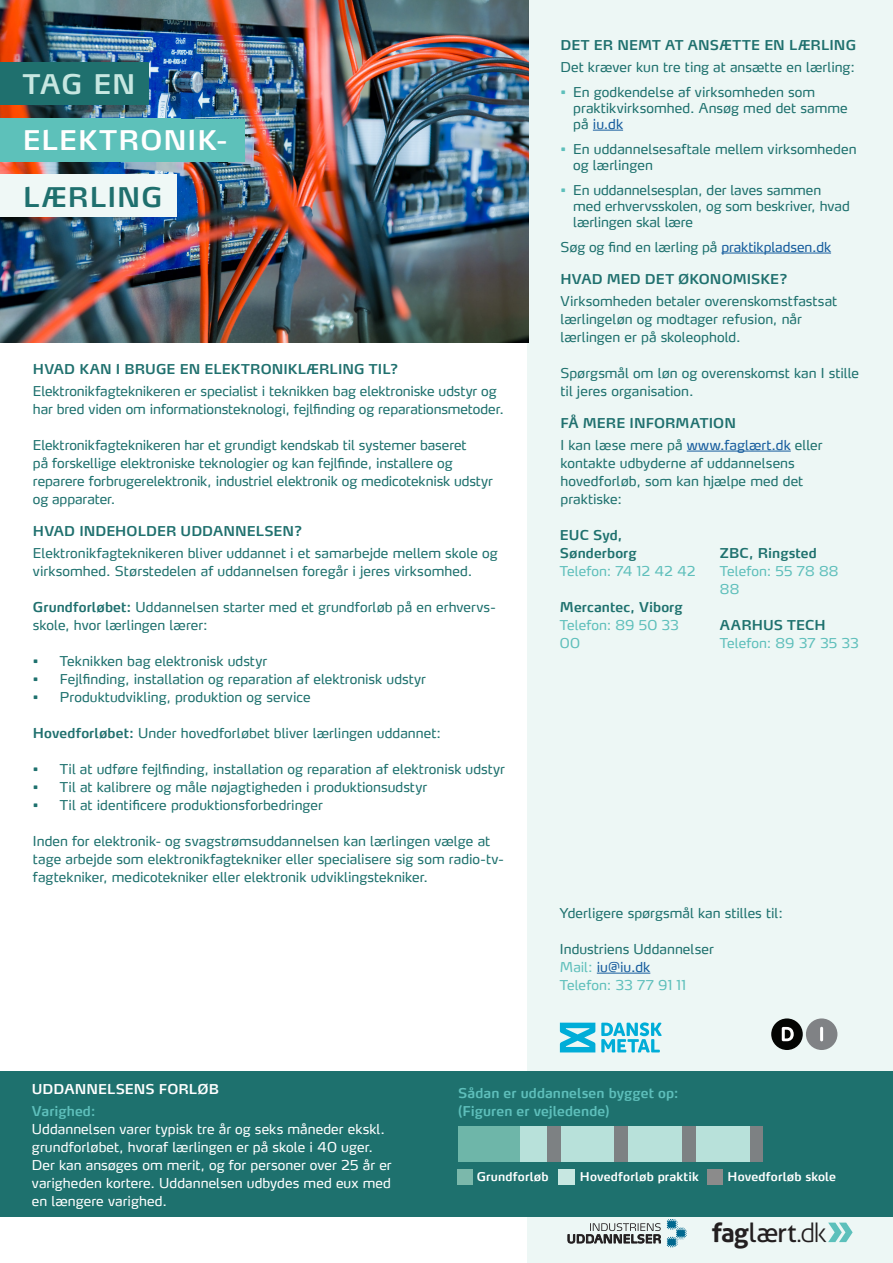
<style>
.page{position:relative;width:893px;height:1263px;background:#fff}
.page>*{position:absolute;margin:0;border:0;box-sizing:border-box;transform-origin:0 0}
.OVERSKRIFT{font:600 27px "Max LF";letter-spacing:.04em;color:#fff}
.OVERSKRIFT-2{font:600 27px "Max LF";letter-spacing:.04em;color:#1f706e}
.OVERSKRIFT-3{font:600 27px "Max LF";color:#c7e7e1}
.t1{font:26.4px "Aller";color:#231f20}
.BRØDTEKST{font:13.5px/18px "Max LF";letter-spacing:.005em;color:#1e716e}
.Under_Mellemrubrik{font:13.5px/18px "Max LF";letter-spacing:.005em;color:#fff}
.MELLEMRUBRIK{font:600 13.5px "Max LF";letter-spacing:.005em;color:#1f706e}
.BRØDTEKST-2{font:13.5px/18px "Max LF";letter-spacing:.005em;color:#5ebfbb}
.BRØDTEKST-3{font:600 13.5px/18px "Max LF";letter-spacing:.005em;color:#1e716e}
.Under_Mellemrubrik-2{font:600 13.5px "Max LF";letter-spacing:.005em;color:#5ebfbb}
.MELLEMRUBRIK-2{font:600 13.5px "Max LF";letter-spacing:.005em;color:#fff}
.t2{font:600 12px "Max LF";letter-spacing:.015em;color:#fff}
.s1{font-weight:600;color:#1f706e}
.s2{color:#5ebfbb}
.s3{color:#175d9e}
.s4{font-weight:600;color:#5ebfbb}
.s5{font-weight:700}
.s6{font-weight:300}
</style>
<div class="page">
<div style="left:527px;top:0;width:366px;height:1263px;background:#edf7f5"></div>
<div style="left:0;top:1071px;width:893px;height:146px;background:#1e716e"></div>
<hr style="left:593px;top:130px;width:30px;height:1px;background:#175d9e">
<hr style="left:721px;top:253px;width:110px;height:1px;background:#175d9e">
<hr style="left:687px;top:451px;width:104px;height:1px;background:#175d9e">
<img style="left:0;top:0;width:529px;height:342px">
<svg style="left:828px;top:1222px;width:25px;height:20px"></svg>
<div style="left:0;top:175px;width:176px;height:42px;background:#eff8f6"></div>
<svg style="left:567px;top:1223px;width:94px;height:21px"></svg>
<svg style="left:667px;top:1219px;width:20px;height:28px"></svg>
<div style="left:558px;top:1169px;width:17px;height:15px;background:#c7e7e1"></div>
<div style="left:707px;top:1169px;width:16px;height:16px;background:#8b8b8b"></div>
<div style="left:457px;top:1170px;width:16px;height:15px;background:#7bb8ab"></div>
<div style="left:519px;top:1126px;width:28px;height:35px;background:#b8e1da"></div>
<div style="left:547px;top:1126px;width:14px;height:35px;background:#7d8183"></div>
<div style="left:561px;top:1126px;width:54px;height:35px;background:#b8e1da"></div>
<div style="left:615px;top:1126px;width:14px;height:35px;background:#7d8183"></div>
<div style="left:749px;top:1126px;width:14px;height:35px;background:#7d8183"></div>
<div style="left:458px;top:1126px;width:61px;height:35px;background:#6eb6a9"></div>
<div style="left:629px;top:1126px;width:53px;height:35px;background:#b8e1da"></div>
<div style="left:682px;top:1126px;width:14px;height:35px;background:#7d8183"></div>
<div style="left:696px;top:1126px;width:53px;height:35px;background:#b8e1da"></div>
<div style="left:771px;top:1018px;width:32px;height:32px;background:#040503;border-radius:50%"></div>
<div style="left:806px;top:1018px;width:31px;height:32px;background:#808285;border-radius:50%"></div>
<hr style="left:820px;top:1027px;width:3px;height:14px;background:#fff;border-radius:2px">
<svg style="left:782px;top:1027px;width:12px;height:14px"></svg>
<hr style="left:597px;top:973px;width:53px;height:1px;background:#175d9e">
<div style="left:0;top:63px;width:149px;height:42px;background:#1f706e"></div>
<div style="left:0;top:119px;width:244px;height:43px;background:#5dc1ba"></div>
<svg style="left:601px;top:1022px;width:61px;height:30px"></svg>
<svg style="left:560px;top:1023px;width:35px;height:29px"></svg>
<p class="OVERSKRIFT-3" style="left:23px;top:68px;width:114px">TAG EN</p>
<p class="OVERSKRIFT" style="left:23px;top:123px;width:206px">ELEKTRONIK-</p>
<p class="OVERSKRIFT" style="left:23px;top:123px;width:140px">PHARMA</p>
<p class="OVERSKRIFT-2" style="left:23px;top:180px;width:141px">LÆRLING</p>
<p class="MELLEMRUBRIK" style="left:33px;top:360px;width:367px">HVAD KAN I BRUGE EN ELEKTRONIKLÆRLING TIL?</p>
<p class="BRØDTEKST" style="left:33px;top:382px;width:473px">Elektronikfagteknikeren er specialist i teknikken bag elektroniske udstyr og har bred viden om informationsteknologi, fejlfinding og reparationsmetoder.</p>
<p class="BRØDTEKST" style="left:33px;top:436px;width:461px">Elektronikfagteknikeren har et grundigt kendskab til systemer baseret<br>på forskellige elektroniske teknologier og kan fejlfinde, installere og reparere forbrugerelektronik, industriel elektronik og medicoteknisk udstyr og apparater.</p>
<p class="MELLEMRUBRIK" style="left:33px;top:522px;width:271px">HVAD INDEHOLDER UDDANNELSEN?</p>
<p class="BRØDTEKST" style="left:33px;top:544px;width:466px">Elektronikfagteknikeren bliver uddannet i et samarbejde mellem skole og virksomhed. Størstedelen af uddannelsen foregår i jeres virksomhed.</p>
<p class="BRØDTEKST" style="left:33px;top:598px;width:464px"><span class="s1">Grundforløbet:</span> Uddannelsen starter med et grundforløb på en erhvervs&shy;skole, hvor lærlingen lærer:</p>
<p class="BRØDTEKST" style="left:33px;top:652px;width:236px">• Teknikken bag elektronisk udstyr</p>
<p class="BRØDTEKST" style="left:33px;top:670px;width:394px">• Fejlfinding, installation og reparation af elektronisk udstyr</p>
<p class="BRØDTEKST" style="left:33px;top:688px;width:279px">• Produktudvikling, produktion og service</p>
<p class="BRØDTEKST" style="left:33px;top:724px;width:409px"><span class="s1">Hovedforløbet:</span> Under hovedforløbet bliver lærlingen uddannet:</p>
<p class="BRØDTEKST" style="left:33px;top:760px;width:473px">• Til at udføre fejlfinding, installation og reparation af elektronisk udstyr</p>
<p class="BRØDTEKST" style="left:33px;top:778px;width:396px">• Til at kalibrere og måle nøjagtigheden i produktionsudstyr</p>
<p class="BRØDTEKST" style="left:33px;top:796px;width:291px">• Til at identificere produktionsforbedringer</p>
<p class="BRØDTEKST" style="left:33px;top:832px;width:472px">Inden for elektronik- og svagstrømsuddannelsen kan lærlingen vælge at tage arbejde som elektronikfagtekniker eller specialisere sig som radio-tv&shy;fagtekniker, medicotekniker eller elektronik udviklingstekniker.</p>
<p class="MELLEMRUBRIK" style="left:560px;top:36px;width:297px">DET ER NEMT AT ANSÆTTE EN LÆRLING</p>
<p class="BRØDTEKST" style="left:560px;top:58px;width:296px">Det kræver kun tre ting at ansætte en lærling:</p>
<p class="BRØDTEKST" style="left:573px;top:83px;width:276px;line-height:16.2px;text-indent:-13px"><span class="s2">•</span> En godkendelse af virksomheden som praktikvirksomhed. Ansøg med det samme på <span class="s3">iu.dk</span></p>
<p class="BRØDTEKST" style="left:573px;top:140px;width:285px;line-height:16.2px;text-indent:-13px"><span class="s2">•</span> En uddannelsesaftale mellem virksomheden og lærlingen</p>
<p class="BRØDTEKST" style="left:573px;top:181px;width:278px;line-height:16.2px;text-indent:-13px"><span class="s2">•</span> En uddannelsesplan, der laves sammen med erhvervsskolen, og som beskriver, hvad lærlingen skal lære</p>
<p class="BRØDTEKST" style="left:560px;top:238px;width:272px">Søg og find en lærling på <span class="s3">praktikpladsen.dk</span></p>
<p class="MELLEMRUBRIK" style="left:560px;top:270px;width:229px">HVAD MED DET ØKONOMISKE?</p>
<p class="BRØDTEKST" style="left:560px;top:292px;width:278px">Virksomheden betaler overenskomstfastsat lærlingeløn og modtager refusion, når lærlingen er på skoleophold.</p>
<p class="BRØDTEKST" style="left:560px;top:364px;width:300px">Spørgsmål om løn og overenskomst kan I stille til jeres organisation.</p>
<p class="MELLEMRUBRIK" style="left:560px;top:414px;width:177px">FÅ MERE INFORMATION</p>
<p class="BRØDTEKST" style="left:560px;top:436px;width:264px">I kan læse mere på <span class="s3">www.faglært.dk</span> eller kontakte udbyderne af uddannelsens hovedforløb, som kan hjælpe med det praktiske:</p>
<p class="BRØDTEKST-3" style="left:560px;top:526px;width:78px">EUC Syd,<br>Sønderborg</p>
<p class="BRØDTEKST-2" style="left:560px;top:562px;width:137px">Telefon: 74 12 42 42</p>
<p class="BRØDTEKST-3" style="left:560px;top:598px;width:124px">Mercantec, Viborg</p>
<p class="BRØDTEKST-2" style="left:560px;top:616px;width:121px">Telefon: 89 50 33<br>00</p>
<p class="BRØDTEKST-3" style="left:720px;top:544px;width:98px">ZBC, Ringsted</p>
<p class="BRØDTEKST-2" style="left:720px;top:562px;width:120px">Telefon: 55 78 88<br>88</p>
<p class="BRØDTEKST-3" style="left:720px;top:616px;width:107px">AARHUS TECH</p>
<p class="BRØDTEKST-2" style="left:720px;top:634px;width:141px">Telefon: 89 37 35 33</p>
<p class="BRØDTEKST" style="left:560px;top:904px;width:225px">Yderligere spørgsmål kan stilles til:</p>
<p class="BRØDTEKST" style="left:560px;top:940px;width:155px">Industriens Uddannelser<br><span class="s2">Mail:</span> <span class="s3">iu@iu.dk</span></p>
<p class="BRØDTEKST-2" style="left:560px;top:976px;width:128px">Telefon: 33 77 91 11</p>
<p class="MELLEMRUBRIK-2" style="left:32px;top:1080px;width:189px">UDDANNELSENS FORLØB</p>
<p class="Under_Mellemrubrik" style="left:32px;top:1102px;width:361px"><span class="s4">Varighed:<br></span>Uddannelsen varer typisk tre år og seks måneder ekskl. grundforløbet, hvoraf lærlingen er på skole i 40 uger.<br>Der kan ansøges om merit, og for personer over 25 år er varigheden kortere. Uddannelsen udbydes med eux med en længere varighed.</p>
<p class="Under_Mellemrubrik-2" style="left:458px;top:1085px;width:222px">Sådan er uddannelsen bygget op:</p>
<p class="Under_Mellemrubrik-2" style="left:458px;top:1103px;width:153px">(Figuren er vejledende)</p>
<p class="t2" style="left:477px;top:1169px;width:73px">Grundforløb</p>
<p class="t2" style="left:580px;top:1169px;width:120px">Hovedforløb praktik</p>
<p class="t2" style="left:727px;top:1169px;width:110px">Hovedforløb skole</p>
<p class="t1" style="left:712px;top:1217px;width:116px"><span class="s5">fag</span>lært<span class="s6">.dk</span></p>
</div>
